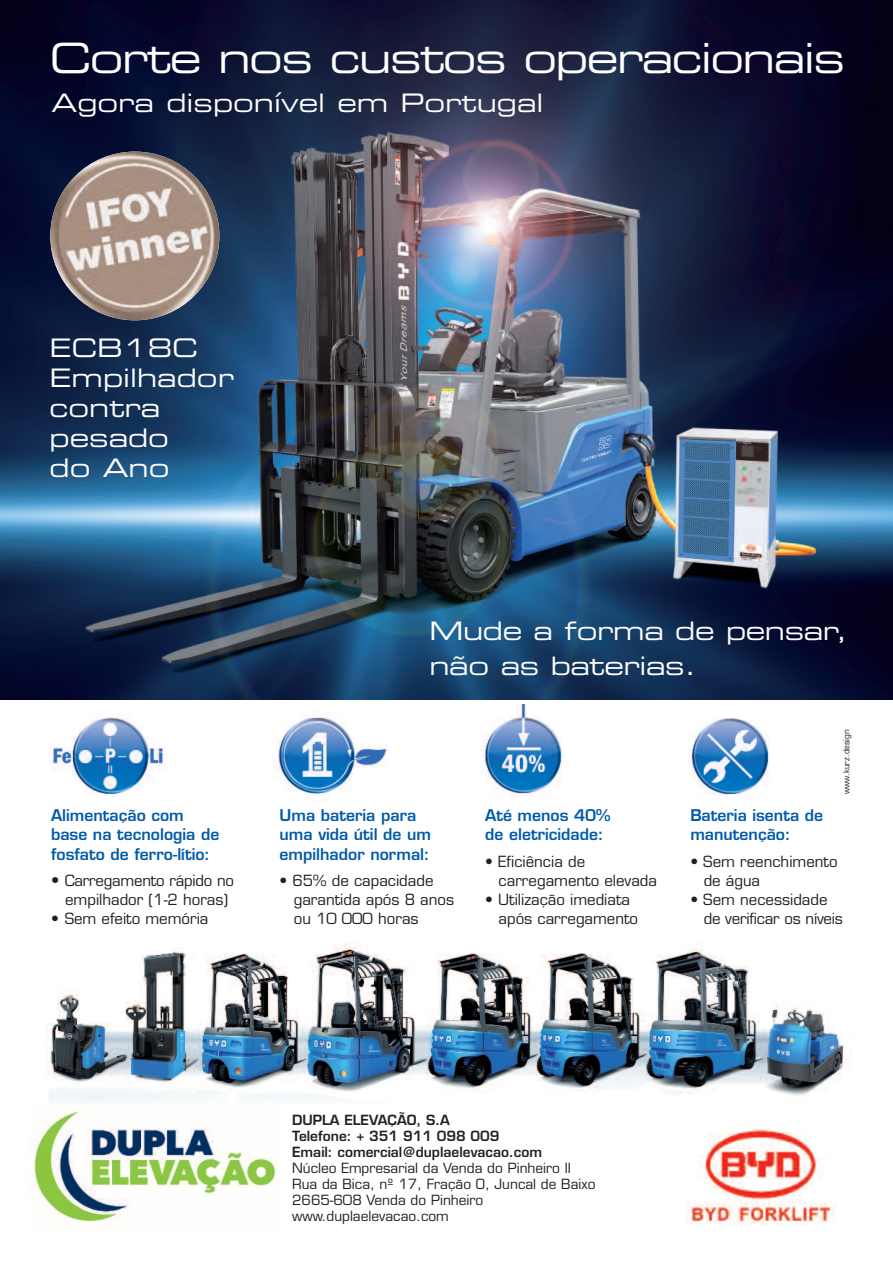
<style>
.page{position:relative;width:893px;height:1263px;background:#fff}
.page>*{position:absolute;margin:0;border:0;box-sizing:border-box;transform-origin:0 0}
.t1{font:41.55px "Eurostile Extended Two";letter-spacing:-.04em;color:#fff}
.t2{font:25.5px/30px "Eurostile Extended Two";color:#fff}
.t3{font:600 15.75px/19.5px "Eurostile";color:#015aaa}
.t4{font:15px/19px "Eurostile";color:#231f20}
.t5{font:13.65px/15.9px "Eurostile";color:#231f20}
.t6{font:600 13.65px/15.9px "Eurostile";color:#231f20}
.t7{font:8.25px "Eurostile";color:#231f20}
.s1{font-size:15.9px}
</style>
<div class="page">
<img style="left:0;top:0;width:893px;height:699px">
<img style="left:685px;top:1128px;width:152px;height:97px">
<img style="left:276px;top:716px;width:111px;height:80px">
<img style="left:484px;top:705px;width:78px;height:91px">
<img style="left:688px;top:718px;width:81px;height:77px">
<img style="left:50px;top:717px;width:115px;height:78px">
<img style="left:47px;top:943px;width:803px;height:159px">
<img style="left:50px;top:152px;width:169px;height:168px;border-radius:50%">
<img style="left:29px;top:1106px;width:251px;height:116px">
<h1 class="t1" style="left:50px;top:42px;width:797px">Corte nos custos operacionais</h1>
<h2 class="t2" style="left:52px;top:90px;width:493px">Agora disponível em Portugal</h2>
<h2 class="t2" style="left:50px;top:334px;width:186px">ECB18C<br>Empilhador contra pesado<br>do Ano</h2>
<p class="t3" style="left:51px;top:807px;width:170px">Alimentação com base na tecnologia de fosfato de ferro-lítio:</p>
<p class="t4" style="left:51px;top:872px;width:185px;text-align:center"><span class="s1">•</span> Carregamento rápido no empilhador (1-2 horas)</p>
<p class="t4" style="left:51px;top:910px;width:159px">• Sem efeito memória</p>
<h2 class="t2" style="left:429px;top:616px;width:420px;line-height:35px">Mude a forma de pensar, não as baterias.</h2>
<p class="t3" style="left:280px;top:807px;width:153px">Uma bateria para uma vida útil de um empilhador normal:</p>
<p class="t4" style="left:294px;top:872px;width:162px;text-indent:-14px">• 65% de capacidade garantida após 8 anos ou 10 000 horas</p>
<p class="t3" style="left:485px;top:807px;width:127px">Até menos 40% de eletricidade:</p>
<p class="t4" style="left:499px;top:853px;width:160px;text-indent:-13px">• Eficiência de carregamento elevada</p>
<p class="t4" style="left:499px;top:891px;width:141px;text-indent:-13px">• Utilização imediata após carregamento</p>
<p class="t7" style="left:843px;top:794px;width:66px;rotate:-90deg">www.kurz.design</p>
<p class="t3" style="left:690px;top:807px;width:134px">Bateria isenta de manutenção:</p>
<p class="t4" style="left:704px;top:853px;width:135px;text-indent:-13px">• Sem reenchimento de água</p>
<p class="t4" style="left:704px;top:891px;width:141px;text-indent:-13px">• Sem necessidade de verificar os níveis</p>
<p class="t6" style="left:292px;top:1114px;width:251px">DUPLA ELEVAÇÃO, S.A<br>Telefone: + 351 911 098 009<br>Email: comercial@duplaelevacao.com</p>
<p class="t5" style="left:292px;top:1161px;width:305px">Núcleo Empresarial da Venda do Pinheiro II Rua da Bica, nº 17, Fração O, Juncal de Baixo 2665-608 Venda do Pinheiro www.duplaelevacao.com</p>
</div>
